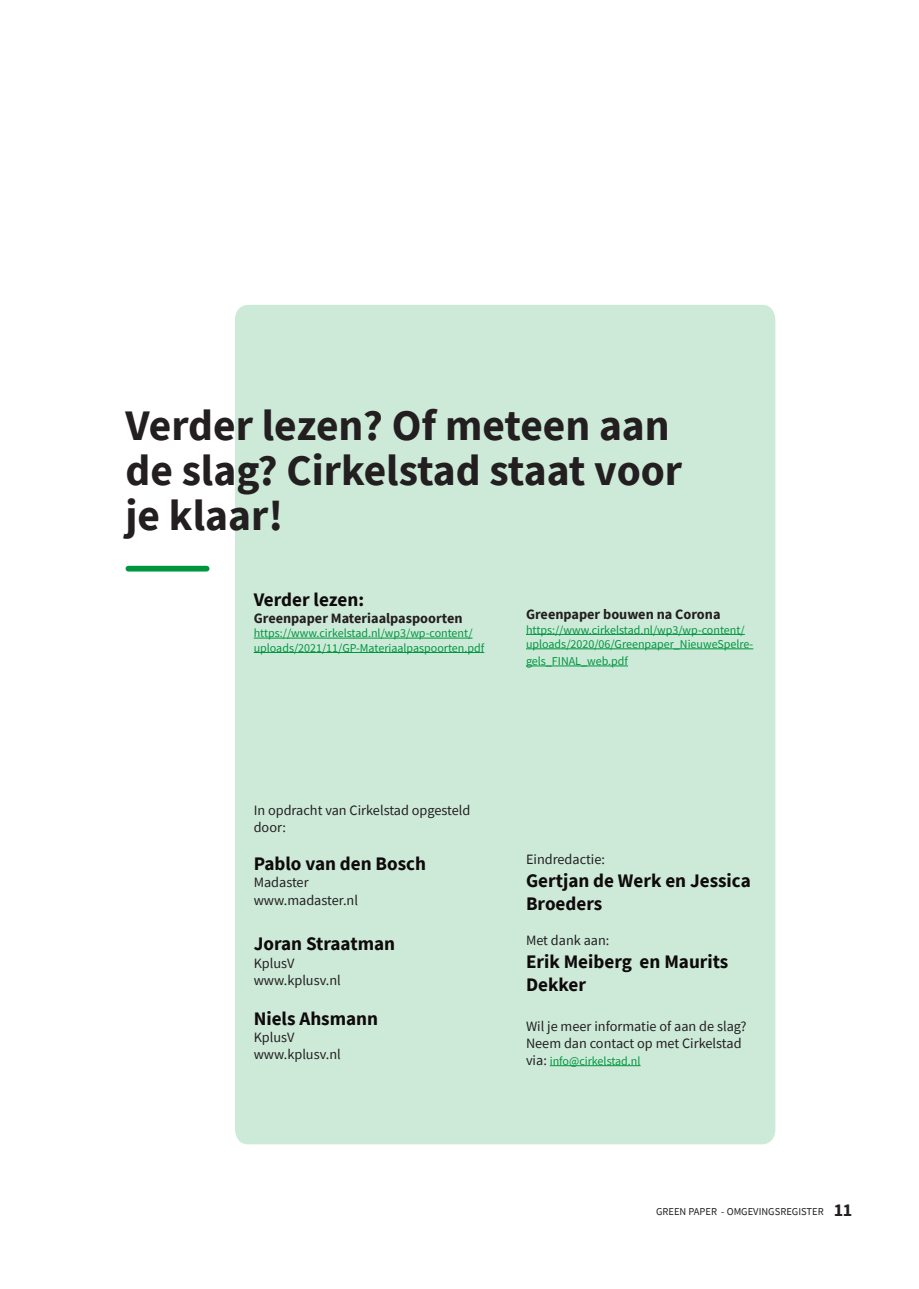
<style>
.page{position:relative;width:919px;height:1289px;background:#fff}
.page>*{position:absolute;margin:0;border:0;box-sizing:border-box;transform-origin:0 0}
.Tussenkop_Zwart{font:700 43.5px "Source Sans Pro";color:#231f20}
.Tussenkop_Zwart-2{font:700 19.2px/23px "Source Sans Pro";color:#0f0a0b}
.Body{font:14.25px/17.1px "Source Sans Pro";color:#231f20}
.Body-2{font:700 14.25px "Source Sans Pro";color:#231f20}
.Tussenkop_Zwart-3{font:14.25px "Source Sans Pro";color:#231f20}
.Body-3{font:12px/14.4px "Source Sans Pro";color:#00963f}
.t1{font:10.5px "Source Sans Pro";color:#231f20}
.s1{font-size:14.25px;color:#231f20}
.s2{font-weight:700;font-size:18px}
</style>
<div class="page">
<div style="left:235px;top:305px;width:540px;height:839px;background:#cdead9"></div>
<div style="left:128px;top:566px;width:79px;height:5px;background:#00963f"></div>
<hr style="left:254px;top:637px;width:218px;height:1px;background:#00963f">
<hr style="left:254px;top:652px;width:230px;height:1px;background:#00963f">
<hr style="left:526px;top:634px;width:218px;height:1px;background:#00963f">
<hr style="left:526px;top:648px;width:227px;height:1px;background:#00963f">
<hr style="left:526px;top:665px;width:102px;height:1px;background:#00963f">
<hr style="left:549px;top:1065px;width:91px;height:1px;background:#00963f">
<p class="Tussenkop_Zwart" style="left:125px;top:395px;width:545px">Verder lezen? Of meteen aan</p>
<p class="Tussenkop_Zwart" style="left:125px;top:440px;width:558px">de slag? Cirkelstad staat voor</p>
<p class="Tussenkop_Zwart" style="left:125px;top:485px;width:159px">je klaar!</p>
<p class="Tussenkop_Zwart-2" style="left:254px;top:587px;width:112px">Verder lezen:</p>
<p class="Body-2" style="left:254px;top:608px;width:210px">Greenpaper Materiaalpaspoorten</p>
<p class="Body-3" style="left:254px;top:626px;width:232px">https://www.cirkelstad.nl/wp3/wp-content/ uploads/2021/11/GP-Materiaalpaspoorten.pdf</p>
<p class="Body-2" style="left:526px;top:604px;width:196px">Greenpaper bouwen na Corona</p>
<p class="Body-3" style="left:526px;top:622px;width:229px">https://www.cirkelstad.nl/wp3/wp-content/ uploads/2020/06/Greenpaper_NieuweSpelre-</p>
<p class="Body-3" style="left:526px;top:653px;width:103px">gels_FINAL_web.pdf</p>
<p class="Body" style="left:254px;top:801px;width:218px">In opdracht van Cirkelstad opgesteld door:</p>
<p class="Tussenkop_Zwart-2" style="left:254px;top:852px;width:174px">Pablo van den Bosch</p>
<p class="Body" style="left:254px;top:874px;width:56px">Madaster</p>
<p class="Body" style="left:254px;top:891px;width:106px">www.madaster.nl</p>
<p class="Tussenkop_Zwart-2" style="left:254px;top:932px;width:143px">Joran Straatman</p>
<p class="Body" style="left:254px;top:954px;width:42px">KplusV</p>
<p class="Body" style="left:254px;top:971px;width:89px">www.kplusv.nl</p>
<p class="Tussenkop_Zwart-2" style="left:254px;top:1006px;width:126px">Niels Ahsmann</p>
<p class="Tussenkop_Zwart-3" style="left:254px;top:1028px;width:42px">KplusV</p>
<p class="Body" style="left:254px;top:1045px;width:89px">www.kplusv.nl</p>
<p class="Body" style="left:526px;top:851px;width:80px">Eindredactie:</p>
<p class="Tussenkop_Zwart-2" style="left:526px;top:869px;width:226px">Gertjan de Werk en Jessica<br>Broeders</p>
<p class="Body" style="left:526px;top:931px;width:85px">Met dank aan:</p>
<p class="Tussenkop_Zwart-2" style="left:526px;top:949px;width:204px">Erik Meiberg en Maurits<br>Dekker</p>
<p class="Body" style="left:526px;top:1017px;width:222px">Wil je meer informatie of aan de slag?</p>
<p class="Body" style="left:526px;top:1034px;width:217px">Neem dan contact op met Cirkelstad</p>
<p class="Body-3" style="left:526px;top:1053px;width:116px"><span class="s1">via:</span> info@cirkelstad.nl</p>
<p class="t1" style="left:656px;top:1205px;width:197px">GREEN PAPER - OMGEVINGSREGISTER <span class="s2">11</span></p>
</div>
